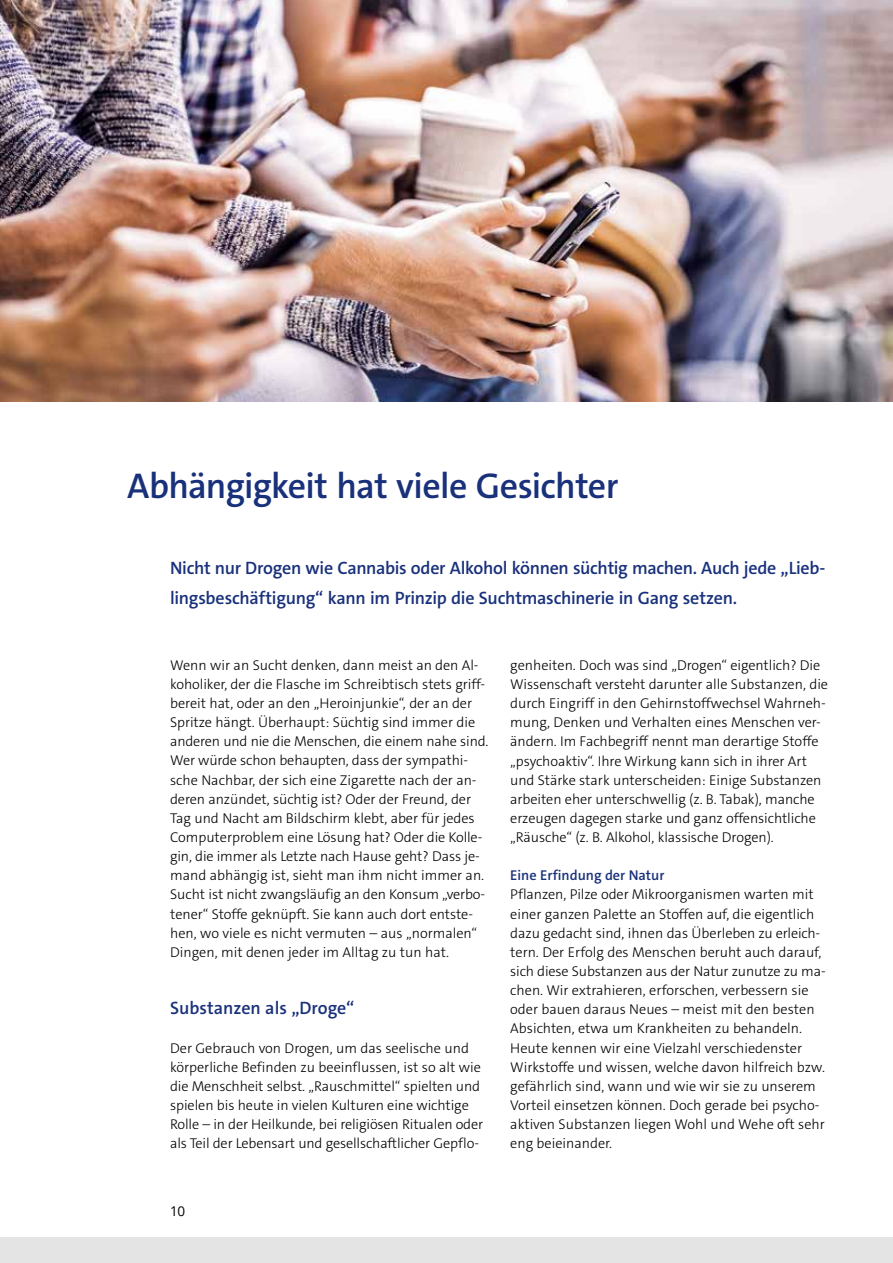
<style>
.page{position:relative;width:893px;height:1263px;background:#fff}
.page>*{position:absolute;margin:0;border:0;box-sizing:border-box;transform-origin:0 0}
.t1{font:600 36px "The Sans C4 s";letter-spacing:-.02em;color:#19317b}
.t2{font:600 18px/30px "The Sans C4 s";letter-spacing:-.015em;color:#19317b}
.t3{font:300 14.25px/19.2px "The Sans C4 s";letter-spacing:-.005em;color:#000}
.t4{font:600 14.25px "The Sans C4 s";color:#19317b}
.t5{font:13.5px "Open Sans";color:#000}
</style>
<div class="page">
<div style="left:0;top:1237px;width:893px;height:26px;background:#e4e4e4"></div>
<img style="left:0;top:0;width:893px;height:402px">
<h1 class="t1" style="left:127px;top:462px;width:493px">Abhängigkeit hat viele Gesichter</h1>
<p class="t2" style="left:170px;top:553px;width:657px">Nicht nur Drogen wie Cannabis oder Alkohol können süchtig machen. Auch jede „Lieb&shy;lingsbeschäftigung“ kann im Prinzip die Suchtmaschinerie in Gang setzen.</p>
<p class="t3" style="left:170px;top:655px;width:320px">Wenn wir an Sucht denken, dann meist an den Al&shy;koholiker, der die Flasche im Schreibtisch stets griff&shy;bereit hat, oder an den „Heroinjunkie“, der an der Spritze hängt. Überhaupt: Süchtig sind immer die anderen und nie die Menschen, die einem nahe sind.<br>Wer würde schon behaupten, dass der sympathi&shy;sche Nachbar, der sich eine Zigarette nach der an&shy;deren anzündet, süchtig ist? Oder der Freund, der Tag und Nacht am Bildschirm klebt, aber für jedes Computerproblem eine Lösung hat? Oder die Kolle&shy;gin, die immer als Letzte nach Hause geht? Dass je&shy;mand abhängig ist, sieht man ihm nicht immer an.<br>Sucht ist nicht zwangsläufig an den Konsum „verbo&shy;tener“ Stoffe geknüpft. Sie kann auch dort entste&shy;hen, wo viele es nicht vermuten – aus „normalen“ Dingen, mit denen jeder im Alltag zu tun hat.</p>
<p class="t2" style="left:170px;top:993px;width:186px">Substanzen als „Droge“</p>
<p class="t3" style="left:170px;top:1038px;width:315px">Der Gebrauch von Drogen, um das seelische und körperliche Befinden zu beeinflussen, ist so alt wie die Menschheit selbst. „Rauschmittel“ spielten und spielen bis heute in vielen Kulturen eine wichtige Rolle – in der Heilkunde, bei religiösen Ritualen oder als Teil der Lebensart und gesellschaftlicher Gepflo-</p>
<p class="t5" style="left:170px;top:1202px;width:17px">10</p>
<p class="t3" style="left:510px;top:655px;width:319px">genheiten. Doch was sind „Drogen“ eigentlich? Die Wissenschaft versteht darunter alle Substanzen, die durch Eingriff in den Gehirnstoffwechsel Wahrneh&shy;mung, Denken und Verhalten eines Menschen ver&shy;ändern. Im Fachbegriff nennt man derartige Stoffe „psychoaktiv“. Ihre Wirkung kann sich in ihrer Art und Stärke stark unterscheiden: Einige Substanzen arbeiten eher unterschwellig (z. B. Tabak), manche erzeugen dagegen starke und ganz offensichtliche „Räusche“ (z. B. Alkohol, klassische Drogen).</p>
<p class="t4" style="left:510px;top:866px;width:156px">Eine Erfindung der Natur</p>
<p class="t3" style="left:510px;top:885px;width:317px">Pflanzen, Pilze oder Mikroorganismen warten mit einer ganzen Palette an Stoffen auf, die eigentlich dazu gedacht sind, ihnen das Überleben zu erleich&shy;tern. Der Erfolg des Menschen beruht auch darauf, sich diese Substanzen aus der Natur zunutze zu ma&shy;chen. Wir extrahieren, erforschen, verbessern sie oder bauen daraus Neues – meist mit den besten Absichten, etwa um Krankheiten zu behandeln.<br>Heute kennen wir eine Vielzahl verschiedenster Wirkstoffe und wissen, welche davon hilfreich bzw. gefährlich sind, wann und wie wir sie zu unserem Vorteil einsetzen können. Doch gerade bei psycho&shy;aktiven Substanzen liegen Wohl und Wehe oft sehr eng beieinander.</p>
</div>
